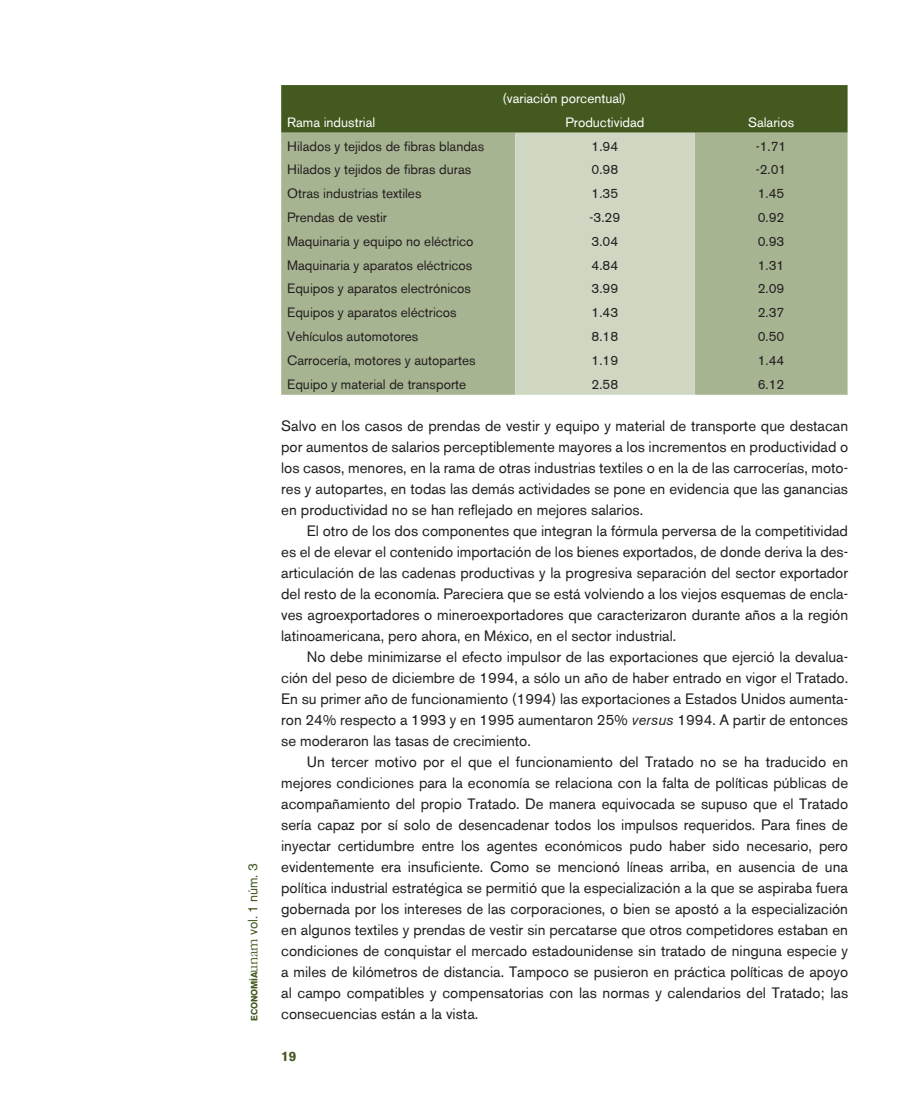
<style>
.page{position:relative;width:912px;height:1106px;background:#fff}
.page>*{position:absolute;margin:0;border:0;box-sizing:border-box;transform-origin:0 0}
.cuerpo_texto{font:15px/21px "Akzidenz Grotesk BE";color:#231f20;text-align:justify}
.cuerpo_texto_copy{font:15px/21px "Akzidenz Grotesk BE";color:#231f20;text-align:justify}
.cuerpo_texto_copy-2{font:13.5px "Akzidenz Grotesk BE";color:#231f20}
.cuerpo_texto_copy-3{font:13.5px "Akzidenz Grotesk BE";color:#fff}
.t1{font:13.5px "Akzidenz Grotesk BE";letter-spacing:-.01em;color:#44591f}
.t2{font:700 13.5px "Akzidenz Grotesk BE";color:#44591f}
.s1{font-weight:700;font-size:8.85px}
.s2{font-family:"Garamond";font-size:16.05px}
.s3{font-style:italic}
</style>
<div class="page">
<div style="left:281px;top:85px;width:566px;height:48px;background:#44591f"></div>
<div style="left:281px;top:133px;width:566px;height:262px;background:#a7b492"></div>
<div style="left:515px;top:133px;width:179px;height:262px;background:#cfd6c2"></div>
<p class="t1" style="left:245px;top:1020px;width:159px;rotate:-90deg"><span class="s1">ECONOMÍA</span><span class="s2">unam</span> vol. 1 núm. 3</p>
<p class="cuerpo_texto_copy-3" style="left:502px;top:90px;width:125px">(variación porcentual)</p>
<p class="cuerpo_texto_copy-3" style="left:287px;top:114px;width:90px">Rama industrial</p>
<p class="cuerpo_texto_copy-3" style="left:565px;top:114px;width:81px">Productividad</p>
<p class="cuerpo_texto_copy-3" style="left:747px;top:114px;width:48px">Salarios</p>
<p class="cuerpo_texto_copy-2" style="left:287px;top:138px;width:198px">Hilados y tejidos de fibras blandas</p>
<p class="cuerpo_texto_copy-2" style="left:591px;top:138px;width:28px">1.94</p>
<p class="cuerpo_texto_copy-2" style="left:755px;top:138px;width:32px">-1.71</p>
<p class="cuerpo_texto_copy-2" style="left:287px;top:162px;width:185px">Hilados y tejidos de fibras duras</p>
<p class="cuerpo_texto_copy-2" style="left:591px;top:162px;width:28px">0.98</p>
<p class="cuerpo_texto_copy-2" style="left:755px;top:162px;width:32px">-2.01</p>
<p class="cuerpo_texto_copy-2" style="left:287px;top:185px;width:136px">Otras industrias textiles</p>
<p class="cuerpo_texto_copy-2" style="left:591px;top:185px;width:28px">1.35</p>
<p class="cuerpo_texto_copy-2" style="left:757px;top:185px;width:28px">1.45</p>
<p class="cuerpo_texto_copy-2" style="left:287px;top:209px;width:101px">Prendas de vestir</p>
<p class="cuerpo_texto_copy-2" style="left:589px;top:209px;width:32px">-3.29</p>
<p class="cuerpo_texto_copy-2" style="left:757px;top:209px;width:28px">0.92</p>
<p class="cuerpo_texto_copy-2" style="left:287px;top:233px;width:188px">Maquinaria y equipo no eléctrico</p>
<p class="cuerpo_texto_copy-2" style="left:591px;top:233px;width:28px">3.04</p>
<p class="cuerpo_texto_copy-2" style="left:757px;top:233px;width:28px">0.93</p>
<p class="cuerpo_texto_copy-2" style="left:287px;top:257px;width:187px">Maquinaria y aparatos eléctricos</p>
<p class="cuerpo_texto_copy-2" style="left:591px;top:257px;width:28px">4.84</p>
<p class="cuerpo_texto_copy-2" style="left:757px;top:257px;width:28px">1.31</p>
<p class="cuerpo_texto_copy-2" style="left:287px;top:281px;width:185px">Equipos y aparatos electrónicos</p>
<p class="cuerpo_texto_copy-2" style="left:591px;top:281px;width:28px">3.99</p>
<p class="cuerpo_texto_copy-2" style="left:757px;top:281px;width:28px">2.09</p>
<p class="cuerpo_texto_copy-2" style="left:287px;top:304px;width:171px">Equipos y aparatos eléctricos</p>
<p class="cuerpo_texto_copy-2" style="left:591px;top:304px;width:28px">1.43</p>
<p class="cuerpo_texto_copy-2" style="left:757px;top:304px;width:28px">2.37</p>
<p class="cuerpo_texto_copy-2" style="left:287px;top:328px;width:133px">Vehículos automotores</p>
<p class="cuerpo_texto_copy-2" style="left:591px;top:328px;width:28px">8.18</p>
<p class="cuerpo_texto_copy-2" style="left:757px;top:328px;width:28px">0.50</p>
<p class="cuerpo_texto_copy-2" style="left:287px;top:352px;width:190px">Carrocería, motores y autopartes</p>
<p class="cuerpo_texto_copy-2" style="left:591px;top:352px;width:28px">1.19</p>
<p class="cuerpo_texto_copy-2" style="left:757px;top:352px;width:28px">1.44</p>
<p class="cuerpo_texto_copy-2" style="left:287px;top:376px;width:180px">Equipo y material de transporte</p>
<p class="cuerpo_texto_copy-2" style="left:591px;top:376px;width:28px">2.58</p>
<p class="cuerpo_texto_copy-2" style="left:757px;top:376px;width:28px">6.12</p>
<p class="cuerpo_texto_copy" style="left:281px;top:415px;width:568px">Salvo en los casos de prendas de vestir y equipo y material de transporte que destacan por aumentos de salarios perceptiblemente mayores a los incrementos en productividad o los casos, menores, en la rama de otras industrias textiles o en la de las carrocerías, moto&shy;res y autopartes, en todas las demás actividades se pone en evidencia que las ganancias en productividad no se han reflejado en mejores salarios.</p>
<p class="cuerpo_texto" style="left:281px;top:520px;width:568px;text-indent:26px">El otro de los dos componentes que integran la fórmula perversa de la competitividad es el de elevar el contenido importación de los bienes exportados, de donde deriva la des&shy;articulación de las cadenas productivas y la progresiva separación del sector exportador del resto de la economía. Pareciera que se está volviendo a los viejos esquemas de encla&shy;ves agroexportadores o mineroexportadores que caracterizaron durante años a la región latinoamericana, pero ahora, en México, en el sector industrial.</p>
<p class="cuerpo_texto" style="left:281px;top:646px;width:568px;text-indent:26px">No debe minimizarse el efecto impulsor de las exportaciones que ejerció la devalua&shy;ción del peso de diciembre de 1994, a sólo un año de haber entrado en vigor el Tratado.<br>En su primer año de funcionamiento (1994) las exportaciones a Estados Unidos aumenta&shy;ron 24% respecto a 1993 y en 1995 aumentaron 25% <span class="s3">versus</span> 1994. A partir de entonces se moderaron las tasas de crecimiento.</p>
<p class="cuerpo_texto" style="left:281px;top:751px;width:568px;text-indent:26px">Un tercer motivo por el que el funcionamiento del Tratado no se ha traducido en mejores condiciones para la economía se relaciona con la falta de políticas públicas de acompañamiento del propio Tratado. De manera equivocada se supuso que el Tratado sería capaz por sí solo de desencadenar todos los impulsos requeridos. Para fines de inyectar certidumbre entre los agentes económicos pudo haber sido necesario, pero evidentemente era insuficiente. Como se mencionó líneas arriba, en ausencia de una política industrial estratégica se permitió que la especialización a la que se aspiraba fuera gobernada por los intereses de las corporaciones, o bien se apostó a la especialización en algunos textiles y prendas de vestir sin percatarse que otros competidores estaban en condiciones de conquistar el mercado estadounidense sin tratado de ninguna especie y a miles de kilómetros de distancia. Tampoco se pusieron en práctica políticas de apoyo al campo compatibles y compensatorias con las normas y calendarios del Tratado; las consecuencias están a la vista.</p>
<p class="t2" style="left:281px;top:1048px;width:17px">19</p>
</div>
